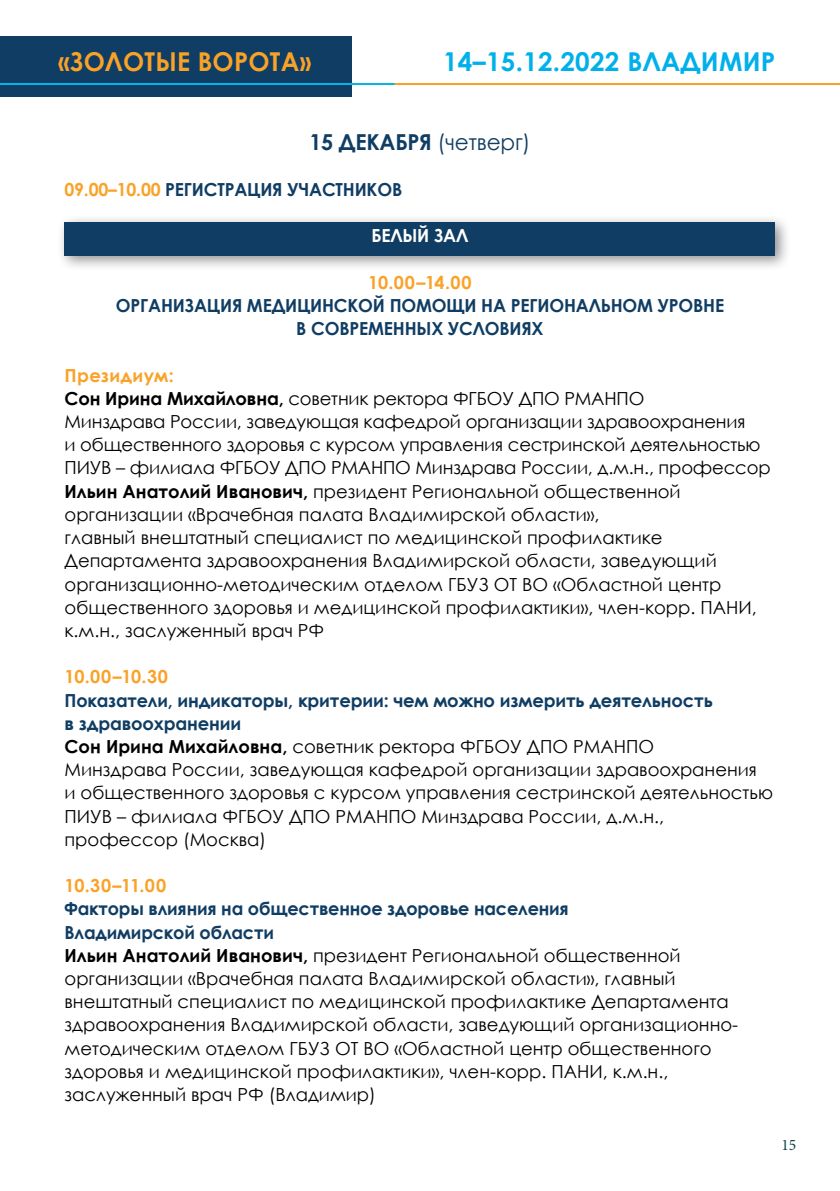
<style>
.page{position:relative;width:840px;height:1191px;background:#fff}
.page>*{position:absolute;margin:0;border:0;box-sizing:border-box;transform-origin:0 0}
.t1{font:700 26px "Century Gothic";letter-spacing:.01em;color:#00b0ea}
.t2{font:700 26px "Century Gothic";letter-spacing:.01em;color:#faa227}
.t3{font:700 22px "Century Gothic";letter-spacing:-.01em;color:#103d63}
.t4{font:18px/23.2px "Century Gothic";color:#000}
.t5{font:700 18px/23.2px "Century Gothic";letter-spacing:-.01em;color:#103d63;text-align:center}
.t6{font:700 18px "Century Gothic";letter-spacing:.01em;color:#faa227}
.t7{font:700 18px "Century Gothic";letter-spacing:-.01em;color:#fff}
.t8{font:16px "Minion Pro";color:#0e424b}
.s1{font-weight:400}
.s2{color:#faa227}
.s3{font-weight:700;color:#faa227}
.s4{font-weight:700}
.s5{font-weight:700;color:#103d63}
</style>
<div class="page">
<hr style="left:0;top:83px;width:839px;height:2px;background:#faa227">
<div style="left:0;top:36px;width:351px;height:60px;background:#103d63"></div>
<hr style="left:0;top:83px;width:394px;height:2px;background:#05b4e9">
<div style="left:56px;top:214px;width:735px;height:57px;background:#000;opacity:.45"></div>
<div style="left:64px;top:222px;width:711px;height:33px;background:#103d63"></div>
<h1 class="t2" style="left:58px;top:42px;width:254px">«ЗОЛОТЫЕ ВОРОТА»</h1>
<h1 class="t1" style="left:443px;top:42px;width:333px">14–15.12.2022 ВЛАДИМИР</h1>
<p class="t3" style="left:309px;top:125px;width:222px">15 ДЕКАБРЯ <span class="s1">(четверг)</span></p>
<p class="t5" style="left:64px;top:177px;width:339px"><span class="s2">09.00–10.00</span> РЕГИСТРАЦИЯ УЧАСТНИКОВ</p>
<p class="t7" style="left:371px;top:222px;width:98px">БЕЛЫЙ ЗАЛ</p>
<p class="t6" style="left:368px;top:268px;width:105px">10.00–14.00</p>
<p class="t5" style="left:116px;top:293px;width:609px">ОРГАНИЗАЦИЯ МЕДИЦИНСКОЙ ПОМОЩИ НА РЕГИОНАЛЬНОМ УРОВНЕ<br>В СОВРЕМЕННЫХ УСЛОВИЯХ</p>
<p class="t4" style="left:64px;top:363px;width:707px"><span class="s3">Президиум:<br></span><span class="s4">Сон Ирина Михайловна,</span> советник ректора ФГБОУ ДПО РМАНПО<br>Минздрава России, заведующая кафедрой организации здравоохранения<br>и общественного здоровья с курсом управления сестринской деятельностью ПИУВ – филиала ФГБОУ ДПО РМАНПО Минздрава России, д.м.н., профессор <span class="s4">Ильин Анатолий Иванович,</span> президент Региональной общественной организации «Врачебная палата Владимирской области»,<br>главный внештатный специалист по медицинской профилактике Департамента здравоохранения Владимирской области, заведующий организационно-методическим отделом ГБУЗ ОТ ВО «Областной центр общественного здоровья и медицинской профилактики», член-корр. ПАНИ, к.м.н., заслуженный врач РФ</p>
<p class="t6" style="left:64px;top:663px;width:105px">10.00–10.30</p>
<p class="t4" style="left:64px;top:688px;width:709px"><span class="s5">Показатели, индикаторы, критерии: чем можно измерить деятельность<br>в здравоохранении<br></span><span class="s4">Сон Ирина Михайловна,</span> советник ректора ФГБОУ ДПО РМАНПО<br>Минздрава России, заведующая кафедрой организации здравоохранения<br>и общественного здоровья с курсом управления сестринской деятельностью ПИУВ – филиала ФГБОУ ДПО РМАНПО Минздрава России, д.м.н., профессор (Москва)</p>
<p class="t6" style="left:64px;top:872px;width:103px">10.30–11.00</p>
<p class="t4" style="left:64px;top:897px;width:674px"><span class="s5">Факторы влияния на общественное здоровье населения<br>Владимирской области<br></span><span class="s4">Ильин Анатолий Иванович,</span> президент Региональной общественной организации «Врачебная палата Владимирской области», главный внештатный специалист по медицинской профилактике Департамента здравоохранения Владимирской области, заведующий организационно&shy;методическим отделом ГБУЗ ОТ ВО «Областной центр общественного здоровья и медицинской профилактики», член-корр. ПАНИ, к.м.н., заслуженный врач РФ (Владимир)</p>
<p class="t8" style="left:781px;top:1134px;width:16px">15</p>
</div>
